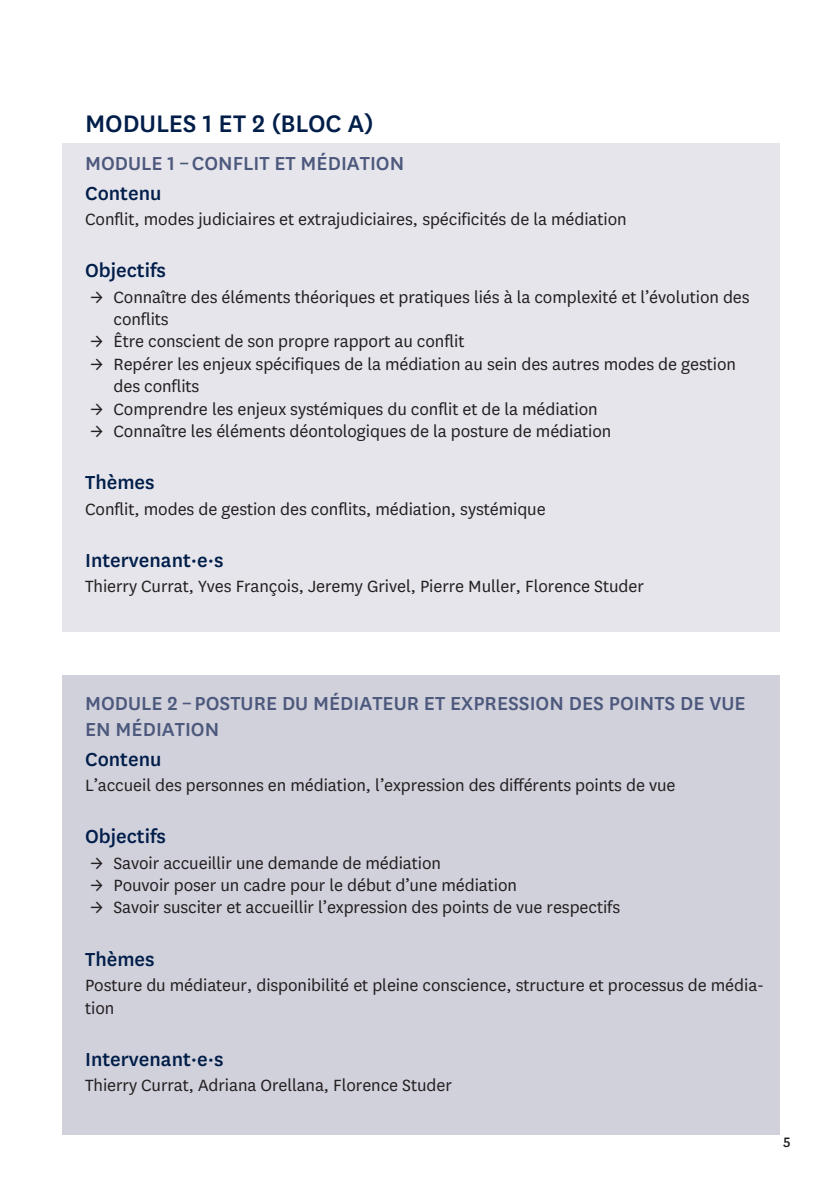
<style>
.page{position:relative;width:840px;height:1191px;background:#fff}
.page>*{position:absolute;margin:0;border:0;box-sizing:border-box;transform-origin:0 0}
.t1{font:500 28px "National Uni Fr";letter-spacing:-.005em;color:#001e49}
.Titre_intermédiaire{font:500 22px/26px "National Uni Fr";color:#4c587c}
.Titre_2{font:500 22px "National Uni Fr";color:#001e49}
.Paragraphe_texte{font:19px/22.4px "National Uni Fr";letter-spacing:-.005em;color:#231f20}
.Paragraphe_texte-2{font:500 16px "National Uni Fr";color:#231f20}
</style>
<div class="page">
<div style="left:62px;top:144px;width:717px;height:488px;background:#e6e5ec"></div>
<div style="left:62px;top:675px;width:717px;height:460px;background:#d1d1dc"></div>
<p class="t1" style="left:85px;top:104px;width:290px">MODULES 1 ET 2 (BLOC A)</p>
<p class="Titre_intermédiaire" style="left:85px;top:149px;width:320px">MODULE 1 – CONFLIT ET MÉDIATION</p>
<p class="Titre_2" style="left:85px;top:178px;width:78px">Contenu</p>
<p class="Paragraphe_texte" style="left:85px;top:207px;width:542px">Conflit, modes judiciaires et extrajudiciaires, spécificités de la médiation</p>
<p class="Titre_2" style="left:85px;top:255px;width:82px">Objectifs</p>
<p class="Paragraphe_texte" style="left:113px;top:285px;width:637px;text-indent:-23px">→ Connaître des éléments théoriques et pratiques liés à la complexité et l’évolution des conflits</p>
<p class="Paragraphe_texte" style="left:91px;top:329px;width:375px">→ Être conscient de son propre rapport au conflit</p>
<p class="Paragraphe_texte" style="left:113px;top:352px;width:623px;text-indent:-23px">→ Repérer les enjeux spécifiques de la médiation au sein des autres modes de gestion des conflits</p>
<p class="Paragraphe_texte" style="left:91px;top:397px;width:508px">→ Comprendre les enjeux systémiques du conflit et de la médiation</p>
<p class="Paragraphe_texte" style="left:91px;top:419px;width:522px">→ Connaître les éléments déontologiques de la posture de médiation</p>
<p class="Titre_2" style="left:85px;top:468px;width:71px">Thèmes</p>
<p class="Paragraphe_texte" style="left:85px;top:497px;width:462px">Conflit, modes de gestion des conflits, médiation, systémique</p>
<p class="Titre_2" style="left:85px;top:545px;width:140px">Intervenant·e·s</p>
<p class="Paragraphe_texte" style="left:85px;top:574px;width:560px">Thierry Currat, Yves François, Jeremy Grivel, Pierre Muller, Florence Studer</p>
<p class="Titre_intermédiaire" style="left:85px;top:688px;width:661px">MODULE 2 – POSTURE DU MÉDIATEUR ET EXPRESSION DES POINTS DE VUE<br>EN MÉDIATION</p>
<p class="Titre_2" style="left:85px;top:744px;width:78px">Contenu</p>
<p class="Paragraphe_texte" style="left:85px;top:773px;width:591px">L’accueil des personnes en médiation, l’expression des différents points de vue</p>
<p class="Titre_2" style="left:85px;top:821px;width:82px">Objectifs</p>
<p class="Paragraphe_texte" style="left:91px;top:850px;width:351px">→ Savoir accueillir une demande de médiation</p>
<p class="Paragraphe_texte" style="left:91px;top:873px;width:427px">→ Pouvoir poser un cadre pour le début d’une médiation</p>
<p class="Paragraphe_texte" style="left:91px;top:895px;width:530px">→ Savoir susciter et accueillir l’expression des points de vue respectifs</p>
<p class="Titre_2" style="left:85px;top:944px;width:71px">Thèmes</p>
<p class="Paragraphe_texte" style="left:85px;top:973px;width:680px">Posture du médiateur, disponibilité et pleine conscience, structure et processus de média&shy;tion</p>
<p class="Titre_2" style="left:85px;top:1044px;width:140px">Intervenant·e·s</p>
<p class="Paragraphe_texte" style="left:85px;top:1073px;width:368px">Thierry Currat, Adriana Orellana, Florence Studer</p>
<p class="Paragraphe_texte-2" style="left:782px;top:1131px;width:9px">5</p>
</div>
